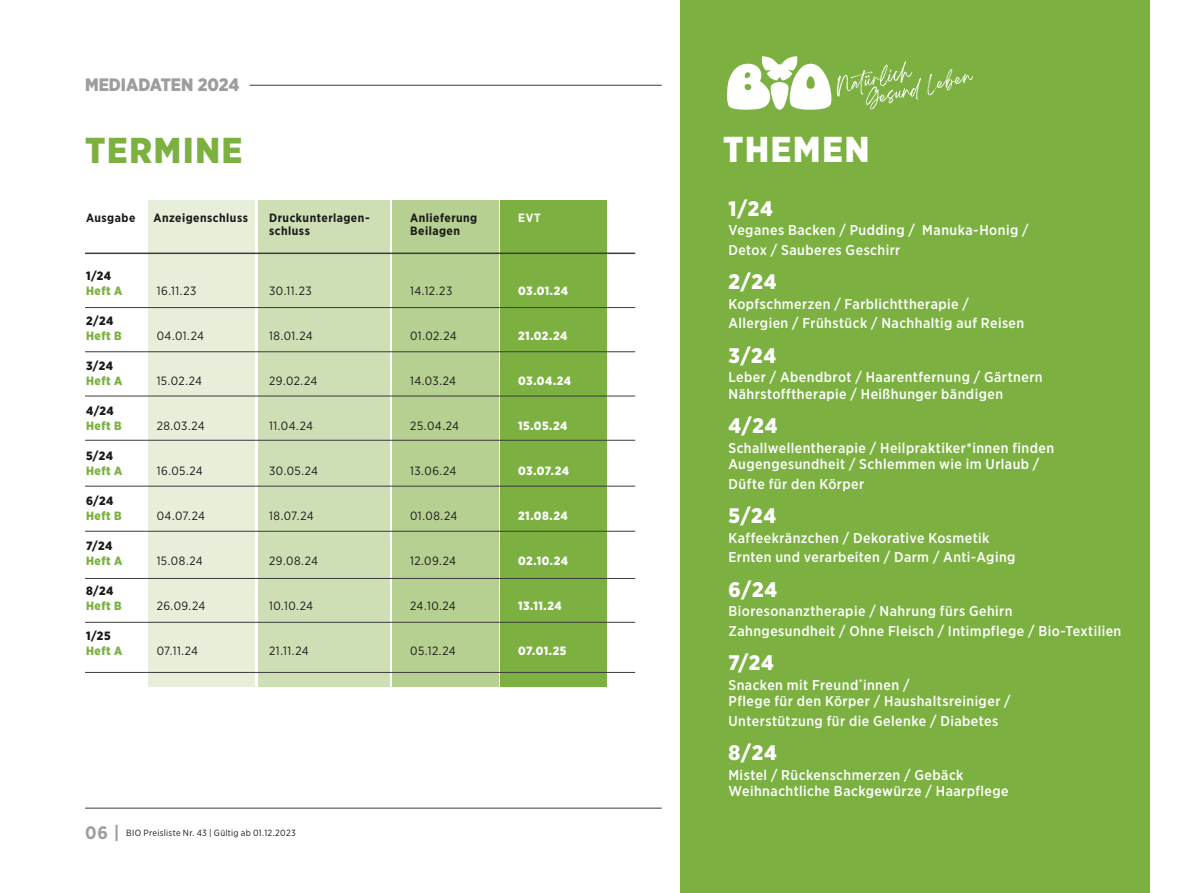
<style>
.page{position:relative;width:1191px;height:893px;background:#fff}
.page>*{position:absolute;margin:0;border:0;box-sizing:border-box;transform-origin:0 0}
.t1{font:900 36px "Gotham Narrow";letter-spacing:.05em;color:#7cb142}
.t2{font:900 36px "Gotham Narrow";letter-spacing:.05em;color:#fff}
.t3{font:900 21px "Gotham Narrow";letter-spacing:.035em;color:#fff}
.t4{font:900 18px "Gotham Narrow";color:#9c9d9d}
.t5{font:500 14.25px/19.5px "Gotham Narrow";letter-spacing:.03em;color:#fff}
.t6{font:12px "Gotham Narrow";letter-spacing:.03em;color:#1a1a18}
.t7{font:900 12px "Gotham Narrow";letter-spacing:.035em;color:#fff}
.t8{font:700 12px "Gotham Narrow";letter-spacing:.04em;color:#1a1a18}
.t9{font:900 12px "Gotham Narrow";letter-spacing:.045em;color:#7cb142}
.t10{font:900 12px "Gotham Narrow";letter-spacing:.035em;color:#1a1a18}
.t11{font:700 12px "Gotham Narrow";color:#fff}
.t12{font:9px "Gotham Narrow";letter-spacing:.03em;color:#1a1a18}
.s1{font-weight:700;font-size:18px;color:#9c9d9d}
</style>
<div class="page">
<div style="left:258px;top:200px;width:131px;height:487px;background:#cedfb6"></div>
<div style="left:149px;top:200px;width:106px;height:487px;background:#e7efdb"></div>
<div style="left:392px;top:200px;width:106px;height:487px;background:#b5d090"></div>
<div style="left:500px;top:200px;width:106px;height:487px;background:#7cb142"></div>
<div style="left:680px;top:0;width:469px;height:893px;background:#7cb142"></div>
<svg style="left:927px;top:69px;width:46px;height:26px"></svg>
<svg style="left:727px;top:56px;width:194px;height:54px"></svg>
<hr style="left:249px;top:85px;width:413px;height:1px;background:#3b3b3a">
<hr style="left:85px;top:808px;width:576px;height:1px;background:#3b3b3a">
<hr style="left:85px;top:253px;width:550px;height:1px;background:#3b3b3a">
<hr style="left:85px;top:307px;width:550px;height:1px;background:#3b3b3a">
<hr style="left:85px;top:351px;width:550px;height:1px;background:#3b3b3a">
<hr style="left:85px;top:396px;width:550px;height:1px;background:#3b3b3a">
<hr style="left:85px;top:440px;width:550px;height:1px;background:#3b3b3a">
<hr style="left:85px;top:486px;width:550px;height:1px;background:#3b3b3a">
<hr style="left:85px;top:531px;width:550px;height:1px;background:#3b3b3a">
<hr style="left:85px;top:578px;width:550px;height:1px;background:#3b3b3a">
<hr style="left:85px;top:622px;width:550px;height:1px;background:#3b3b3a">
<hr style="left:85px;top:672px;width:550px;height:1px;background:#3b3b3a">
<p class="t4" style="left:85px;top:72px;width:156px">MEDIADATEN 2024</p>
<h1 class="t1" style="left:85px;top:127px;width:159px">TERMINE</h1>
<p class="t8" style="left:86px;top:210px;width:51px">Ausgabe</p>
<p class="t8" style="left:154px;top:210px;width:96px">Anzeigenschluss</p>
<p class="t8" style="left:269px;top:210px;width:102px">Druckunterlagen-</p>
<p class="t8" style="left:410px;top:210px;width:69px">Anlieferung</p>
<p class="t11" style="left:518px;top:210px;width:24px">EVT</p>
<p class="t8" style="left:269px;top:223px;width:42px">schluss</p>
<p class="t8" style="left:410px;top:223px;width:51px">Beilagen</p>
<p class="t10" style="left:86px;top:268px;width:27px">1/24</p>
<p class="t9" style="left:86px;top:283px;width:38px">Heft A</p>
<p class="t6" style="left:157px;top:284px;width:41px">16.11.23</p>
<p class="t6" style="left:269px;top:284px;width:44px">30.11.23</p>
<p class="t6" style="left:410px;top:284px;width:44px">14.12.23</p>
<p class="t7" style="left:518px;top:283px;width:51px">03.01.24</p>
<p class="t10" style="left:86px;top:313px;width:29px">2/24</p>
<p class="t9" style="left:86px;top:328px;width:37px">Heft B</p>
<p class="t6" style="left:157px;top:329px;width:49px">04.01.24</p>
<p class="t6" style="left:269px;top:329px;width:45px">18.01.24</p>
<p class="t6" style="left:410px;top:329px;width:48px">01.02.24</p>
<p class="t7" style="left:518px;top:328px;width:51px">21.02.24</p>
<p class="t10" style="left:86px;top:358px;width:28px">3/24</p>
<p class="t9" style="left:86px;top:373px;width:38px">Heft A</p>
<p class="t6" style="left:157px;top:374px;width:47px">15.02.24</p>
<p class="t6" style="left:269px;top:374px;width:50px">29.02.24</p>
<p class="t6" style="left:410px;top:374px;width:47px">14.03.24</p>
<p class="t7" style="left:518px;top:373px;width:54px">03.04.24</p>
<p class="t10" style="left:86px;top:403px;width:29px">4/24</p>
<p class="t9" style="left:86px;top:418px;width:37px">Heft B</p>
<p class="t6" style="left:157px;top:419px;width:50px">28.03.24</p>
<p class="t6" style="left:269px;top:419px;width:45px">11.04.24</p>
<p class="t6" style="left:410px;top:419px;width:50px">25.04.24</p>
<p class="t7" style="left:518px;top:418px;width:51px">15.05.24</p>
<p class="t10" style="left:86px;top:448px;width:28px">5/24</p>
<p class="t9" style="left:86px;top:463px;width:38px">Heft A</p>
<p class="t6" style="left:157px;top:464px;width:48px">16.05.24</p>
<p class="t6" style="left:269px;top:464px;width:51px">30.05.24</p>
<p class="t6" style="left:410px;top:464px;width:48px">13.06.24</p>
<p class="t7" style="left:518px;top:463px;width:52px">03.07.24</p>
<p class="t10" style="left:86px;top:493px;width:29px">6/24</p>
<p class="t9" style="left:86px;top:508px;width:37px">Heft B</p>
<p class="t6" style="left:157px;top:509px;width:50px">04.07.24</p>
<p class="t6" style="left:269px;top:509px;width:46px">18.07.24</p>
<p class="t6" style="left:410px;top:509px;width:49px">01.08.24</p>
<p class="t7" style="left:518px;top:508px;width:51px">21.08.24</p>
<p class="t10" style="left:86px;top:538px;width:28px">7/24</p>
<p class="t9" style="left:86px;top:553px;width:38px">Heft A</p>
<p class="t6" style="left:157px;top:554px;width:48px">15.08.24</p>
<p class="t6" style="left:269px;top:554px;width:50px">29.08.24</p>
<p class="t6" style="left:410px;top:554px;width:47px">12.09.24</p>
<p class="t7" style="left:518px;top:553px;width:51px">02.10.24</p>
<p class="t10" style="left:86px;top:583px;width:29px">8/24</p>
<p class="t9" style="left:86px;top:598px;width:37px">Heft B</p>
<p class="t6" style="left:157px;top:599px;width:50px">26.09.24</p>
<p class="t6" style="left:269px;top:599px;width:45px">10.10.24</p>
<p class="t6" style="left:410px;top:599px;width:47px">24.10.24</p>
<p class="t7" style="left:518px;top:598px;width:45px">13.11.24</p>
<p class="t10" style="left:86px;top:628px;width:26px">1/25</p>
<p class="t9" style="left:86px;top:643px;width:38px">Heft A</p>
<p class="t6" style="left:157px;top:644px;width:43px">07.11.24</p>
<p class="t6" style="left:269px;top:644px;width:41px">21.11.24</p>
<p class="t6" style="left:410px;top:644px;width:47px">05.12.24</p>
<p class="t7" style="left:518px;top:643px;width:50px">07.01.25</p>
<p class="t12" style="left:85px;top:828px;width:212px"><span class="s1">06 |</span> BIO Preisliste Nr. 43 | Gültig ab 01.12.2023</p>
<h1 class="t2" style="left:723px;top:126px;width:148px">THEMEN</h1>
<h2 class="t3" style="left:728px;top:195px;width:46px">1/24</h2>
<p class="t5" style="left:728px;top:220px;width:302px">Veganes Backen / Pudding / Manuka-Honig /<br>Detox / Sauberes Geschirr</p>
<h2 class="t3" style="left:728px;top:268px;width:50px">2/24</h2>
<p class="t5" style="left:728px;top:294px;width:297px">Kopfschmerzen / Farblichttherapie /<br>Allergien / Frühstück / Nachhaltig auf Reisen</p>
<h2 class="t3" style="left:728px;top:342px;width:49px">3/24</h2>
<p class="t5" style="left:728px;top:369px;width:316px;line-height:16.5px">Leber / Abendbrot / Haarentfernung / Gärtnern<br>Nährstofftherapie / Heißhunger bändigen</p>
<h2 class="t3" style="left:728px;top:412px;width:51px">4/24</h2>
<p class="t5" style="left:728px;top:439px;width:327px;line-height:16.5px">Schallwellentherapie / Heilpraktiker*innen finden<br>Augengesundheit / Schlemmen wie im Urlaub /</p>
<p class="t5" style="left:728px;top:474px;width:137px">Düfte für den Körper</p>
<h2 class="t3" style="left:728px;top:502px;width:49px">5/24</h2>
<p class="t5" style="left:728px;top:528px;width:289px">Kaffeekränzchen / Dekorative Kosmetik<br>Ernten und verarbeiten / Darm / Anti-Aging</p>
<h2 class="t3" style="left:728px;top:576px;width:50px">6/24</h2>
<p class="t5" style="left:728px;top:601px;width:394px">Bioresonanztherapie / Nahrung fürs Gehirn<br>Zahngesundheit / Ohne Fleisch / Intimpflege / Bio-Textilien</p>
<h2 class="t3" style="left:728px;top:649px;width:47px">7/24</h2>
<p class="t5" style="left:728px;top:676px;width:284px;line-height:16.5px">Snacken mit Freund<sup>*</sup>innen /<br>Pflege für den Körper / Haushaltsreiniger /</p>
<p class="t5" style="left:728px;top:711px;width:271px">Unterstützung für die Gelenke / Diabetes</p>
<h2 class="t3" style="left:728px;top:739px;width:50px">8/24</h2>
<p class="t5" style="left:728px;top:766px;width:282px;line-height:16.5px">Mistel / Rückenschmerzen / Gebäck<br>Weihnachtliche Backgewürze / Haarpflege</p>
</div>
